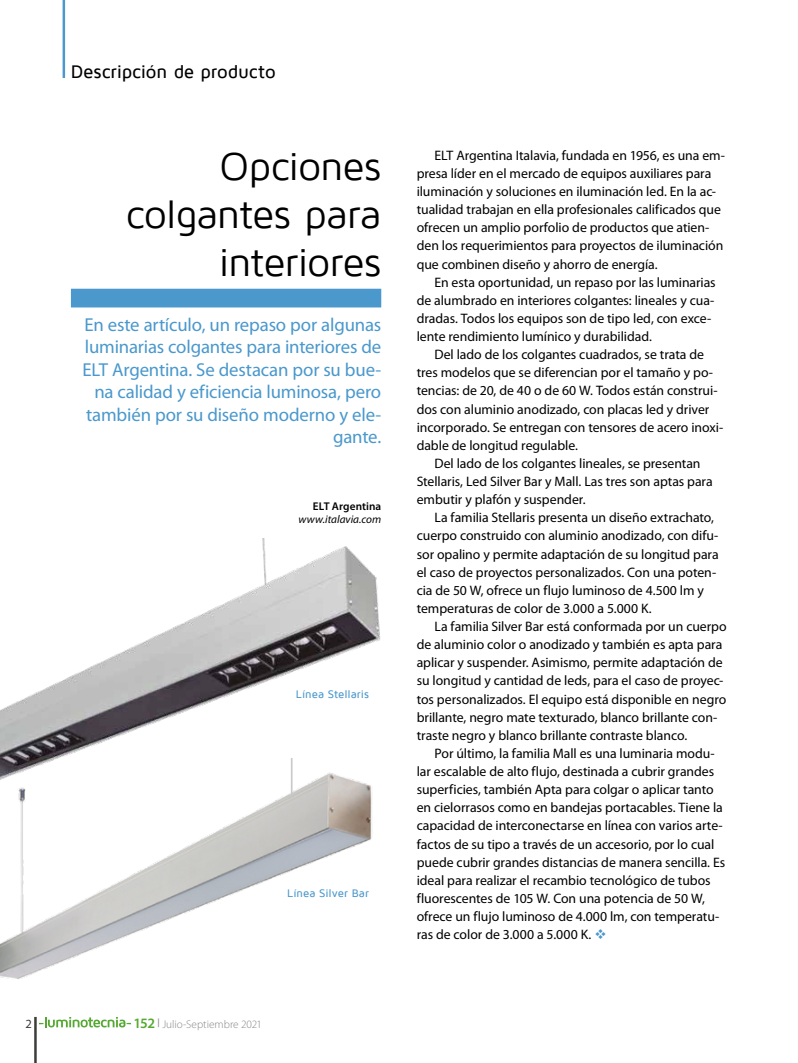
<style>
.page{position:relative;width:798px;height:1063px;background:#fff}
.page>*{position:absolute;margin:0;border:0;box-sizing:border-box;transform-origin:0 0}
.t1{font:40px/48px "Maven Pro";letter-spacing:-.02em;color:#000;text-align:right}
.t2{font:18.75px/22.5px "Myriad Pro";letter-spacing:-.01em;color:#4a98cc;text-align:right}
.t3{font:500 18.75px "Maven Pro";letter-spacing:-.01em;color:#000}
.t4{font:600 14.38px "Myriad Pro";color:#55a932}
.t5{font:13.75px/18.1px "Myriad Pro";letter-spacing:-.005em;color:#000}
.t6{font:12.5px "Myriad Pro";color:#3c3c3b}
.t7{font:500 11.25px "Maven Pro";color:#4a98cc}
.t8{font:300 11.25px "Myriad Pro";color:#878787}
.t9{font:italic 11.25px "Myriad Pro";color:#000}
.t10{font:600 11.25px "Myriad Pro";letter-spacing:.005em;color:#000}
.s1{color:#4a98cc}
</style>
<div class="page">
<hr style="left:34px;top:1017px;width:3px;height:46px;background:#3c3c3b">
<svg style="left:39px;top:1017px;width:92px;height:10px"></svg>
<hr style="left:63px;top:0;width:2px;height:78px;background:#4a98cc">
<div style="left:71px;top:289px;width:310px;height:18px;background:#4a98cc"></div>
<img style="left:0;top:538px;width:381px;height:220px">
<img style="left:0;top:758px;width:372px;height:221px">
<h2 class="t3" style="left:71px;top:62px;width:206px">Descripción de producto</h2>
<h1 class="t1" style="left:126px;top:143px;width:257px">Opciones colgantes para interiores</h1>
<h2 class="t2" style="left:82px;top:314px;width:300px">En este artículo, un repaso por algunas luminarias colgantes para interiores de ELT Argentina. Se destacan por su bue&shy;na calidad y eficiencia luminosa, pero también por su diseño moderno y ele&shy;gante.</h2>
<p class="t10" style="left:313px;top:500px;width:70px">ELT Argentina</p>
<p class="t9" style="left:298px;top:513px;width:84px">www.italavia.com</p>
<p class="t7" style="left:296px;top:689px;width:74px">Línea Stellaris</p>
<p class="t7" style="left:287px;top:887px;width:83px">Línea Silver Bar</p>
<p class="t4" style="left:133px;top:1015px;width:28px">152 <sup>|</sup></p>
<p class="t6" style="left:25px;top:1017px;width:8px">2</p>
<p class="t8" style="left:162px;top:1018px;width:101px">Julio-Septiembre 2021</p>
<p class="t5" style="left:416px;top:146px;width:310px;text-indent:18px">ELT Argentina Italavia, fundada en 1956, es una em&shy;presa líder en el mercado de equipos auxiliares para iluminación y soluciones en iluminación led. En la ac&shy;tualidad trabajan en ella profesionales calificados que ofrecen un amplio porfolio de productos que atien&shy;den los requerimientos para proyectos de iluminación que combinen diseño y ahorro de energía.</p>
<p class="t5" style="left:416px;top:273px;width:300px;text-indent:18px">En esta oportunidad, un repaso por las luminarias de alumbrado en interiores colgantes: lineales y cua&shy;dradas. Todos los equipos son de tipo led, con exce&shy;lente rendimiento lumínico y durabilidad.</p>
<p class="t5" style="left:434px;top:346px;width:271px">Del lado de los colgantes cuadrados, se trata de</p>
<p class="t5" style="left:416px;top:364px;width:298px">tres modelos que se diferencian por el tamaño y po-</p>
<p class="t5" style="left:416px;top:382px;width:302px">tencias: de 20, de 40 o de 60 W. Todos están construi-</p>
<p class="t5" style="left:416px;top:400px;width:294px">dos con aluminio anodizado, con placas led y driver</p>
<p class="t5" style="left:416px;top:418px;width:308px">incorporado. Se entregan con tensores de acero inoxi-</p>
<p class="t5" style="left:416px;top:436px;width:163px">dable de longitud regulable.</p>
<p class="t5" style="left:434px;top:455px;width:267px">Del lado de los colgantes lineales, se presentan</p>
<p class="t5" style="left:416px;top:473px;width:297px">Stellaris, Led Silver Bar y Mall. Las tres son aptas para</p>
<p class="t5" style="left:416px;top:491px;width:170px">embutir y plafón y suspender.</p>
<p class="t5" style="left:434px;top:509px;width:281px">La familia Stellaris presenta un diseño extrachato,</p>
<p class="t5" style="left:416px;top:527px;width:303px">cuerpo construido con aluminio anodizado, con difu-</p>
<p class="t5" style="left:416px;top:545px;width:303px">sor opalino y permite adaptación de su longitud para</p>
<p class="t5" style="left:416px;top:563px;width:301px">el caso de proyectos personalizados. Con una poten-</p>
<p class="t5" style="left:416px;top:581px;width:288px">cia de 50 W, ofrece un flujo luminoso de 4.500 lm y</p>
<p class="t5" style="left:416px;top:600px;width:236px">temperaturas de color de 3.000 a 5.000 K.</p>
<p class="t5" style="left:434px;top:618px;width:294px">La familia Silver Bar está conformada por un cuerpo</p>
<p class="t5" style="left:416px;top:636px;width:307px">de aluminio color o anodizado y también es apta para</p>
<p class="t5" style="left:416px;top:654px;width:307px">aplicar y suspender. Asimismo, permite adaptación de</p>
<p class="t5" style="left:416px;top:672px;width:308px">su longitud y cantidad de leds, para el caso de proyec-</p>
<p class="t5" style="left:416px;top:690px;width:311px">tos personalizados. El equipo está disponible en negro</p>
<p class="t5" style="left:416px;top:708px;width:302px">brillante, negro mate texturado, blanco brillante con-</p>
<p class="t5" style="left:416px;top:726px;width:272px">traste negro y blanco brillante contraste blanco.</p>
<p class="t5" style="left:434px;top:744px;width:281px">Por último, la familia Mall es una luminaria modu-</p>
<p class="t5" style="left:416px;top:763px;width:299px">lar escalable de alto flujo, destinada a cubrir grandes</p>
<p class="t5" style="left:416px;top:781px;width:298px">superficies, también Apta para colgar o aplicar tanto</p>
<p class="t5" style="left:416px;top:799px;width:307px">en cielorrasos como en bandejas portacables. Tiene la</p>
<p class="t5" style="left:416px;top:817px;width:307px">capacidad de interconectarse en línea con varios arte-</p>
<p class="t5" style="left:416px;top:835px;width:299px">factos de su tipo a través de un accesorio, por lo cual</p>
<p class="t5" style="left:416px;top:853px;width:310px">puede cubrir grandes distancias de manera sencilla. Es</p>
<p class="t5" style="left:416px;top:871px;width:295px">ideal para realizar el recambio tecnológico de tubos</p>
<p class="t5" style="left:416px;top:889px;width:289px">fluorescentes de 105 W. Con una potencia de 50 W,</p>
<p class="t5" style="left:416px;top:908px;width:304px">ofrece un flujo luminoso de 4.000 lm, con temperatu-</p>
<p class="t5" style="left:416px;top:926px;width:191px">ras de color de 3.000 a 5.000 K. <span class="s1">❖</span></p>
</div>
